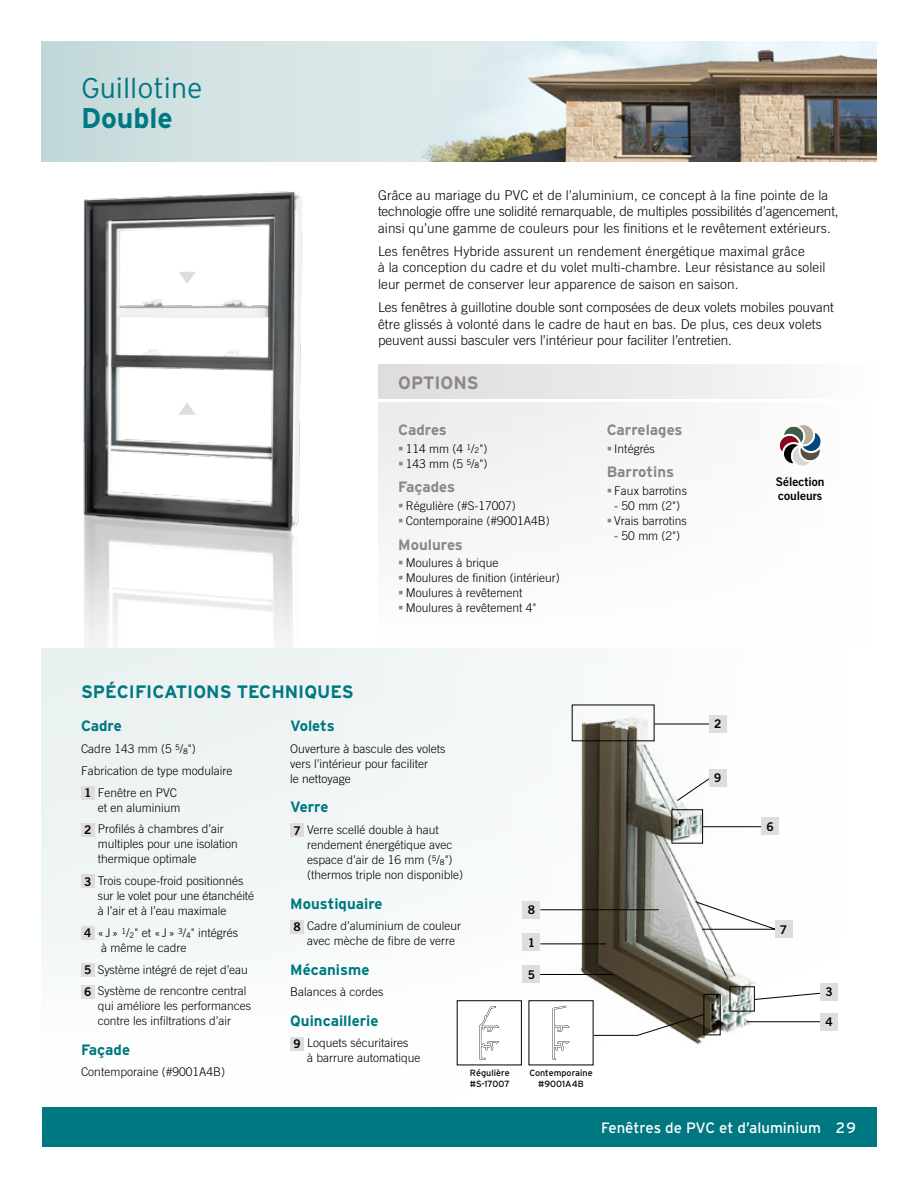
<style>
.page{position:relative;width:918px;height:1188px;background:#fff}
.page>*{position:absolute;margin:0;border:0;box-sizing:border-box;transform-origin:0 0}
.Titre_-_Fiche_Produi{font:300 28.5px/30px "Interstate";color:#007881}
.t1{font:700 18px "Interstate";color:#007881}
.Titre__Options{font:700 18px "Interstate";color:#8b8887}
.Items__Spéc__tech{font:700 15px "Interstate";color:#007881}
.Items__Options{font:700 15px "Interstate";color:#8b8887}
.t2{font:15px "Interstate";color:#fff}
.Texte_Courant{font:300 13.5px/16.5px "Trade Gothic";letter-spacing:.01em;color:#000}
.Texte__Spéc__tech{font:300 12px/15px "Trade Gothic";color:#000}
.Texte__Spéc__tech-2{font:12px/13.5px "Trade Gothic Bold Two";color:#000}
.t3{font:9px/10.5px "Interstate";color:#000;text-align:center}
.s1{font-weight:700}
.s2{font-weight:400;font-size:7.8px}
</style>
<div class="page">
<div style="left:42px;top:648px;width:834px;height:500px;background:#f7fafa"></div>
<svg style="left:42px;top:42px;width:364px;height:120px;background:#d1e1e1"></svg>
<div style="left:42px;top:1107px;width:834px;height:39px;background:#007881"></div>
<div style="left:378px;top:403px;width:498px;height:245px;background:#fafafa"></div>
<div style="left:378px;top:364px;width:498px;height:34px;background:linear-gradient(to right,#dddbda,#fbfbfb)"></div>
<div style="left:81px;top:786px;width:13px;height:14px;background:#dfdddc"></div>
<div style="left:81px;top:823px;width:13px;height:13px;background:#dfdddc"></div>
<div style="left:81px;top:875px;width:13px;height:13px;background:#dfdddc"></div>
<div style="left:81px;top:926px;width:13px;height:14px;background:#dfdddc"></div>
<div style="left:81px;top:963px;width:13px;height:14px;background:#dfdddc"></div>
<div style="left:81px;top:985px;width:13px;height:13px;background:#dfdddc"></div>
<div style="left:290px;top:824px;width:14px;height:13px;background:#dfdddc"></div>
<div style="left:290px;top:920px;width:14px;height:13px;background:#dfdddc"></div>
<div style="left:290px;top:1037px;width:14px;height:13px;background:#dfdddc"></div>
<img style="left:557px;top:705px;width:219px;height:339px">
<hr style="left:654px;top:724px;width:56px;height:1px;background:#000">
<svg style="left:695px;top:901px;width:85px;height:29px"></svg>
<hr style="left:538px;top:974px;width:75px;height:1px;background:#000">
<div style="left:523px;top:933px;width:17px;height:18px;background:#dfdddc"></div>
<div style="left:709px;top:715px;width:17px;height:18px;background:#dfdddc"></div>
<div style="left:523px;top:965px;width:17px;height:18px;background:#dfdddc"></div>
<div style="left:775px;top:921px;width:17px;height:17px;background:#dfdddc"></div>
<div style="left:672px;top:809px;width:31px;height:35px;border:1px solid #000"></div>
<hr style="left:747px;top:1021px;width:78px;height:1px;background:#000">
<div style="left:820px;top:1013px;width:18px;height:18px;background:#dfdddc"></div>
<hr style="left:540px;top:909px;width:119px;height:1px;background:#000">
<hr style="left:540px;top:944px;width:66px;height:1px;background:#000">
<div style="left:523px;top:901px;width:17px;height:18px;background:#dfdddc"></div>
<svg style="left:755px;top:992px;width:65px;height:8px"></svg>
<div style="left:820px;top:983px;width:18px;height:18px;background:#dfdddc"></div>
<div style="left:730px;top:986px;width:25px;height:25px;border:1px solid #000"></div>
<svg style="left:676px;top:777px;width:35px;height:25px"></svg>
<div style="left:709px;top:769px;width:17px;height:18px;background:#dfdddc"></div>
<hr style="left:703px;top:826px;width:65px;height:1px;background:#000">
<div style="left:761px;top:818px;width:18px;height:17px;background:#dfdddc"></div>
<div style="left:704px;top:994px;width:17px;height:41px;border:1px solid #000"></div>
<svg style="left:594px;top:1014px;width:110px;height:22px"></svg>
<img style="left:83px;top:191px;width:220px;height:457px">
<svg style="left:178px;top:402px;width:18px;height:13px"></svg>
<svg style="left:178px;top:272px;width:18px;height:12px"></svg>
<div style="left:457px;top:1001px;width:64px;height:64px;background:#fff"></div>
<svg style="left:479px;top:1006px;width:20px;height:54px"></svg>
<div style="left:457px;top:1000px;width:65px;height:65px;border:1px solid #000"></div>
<div style="left:529px;top:1001px;width:64px;height:64px;background:#fff"></div>
<svg style="left:553px;top:1006px;width:16px;height:54px"></svg>
<svg style="left:779px;top:425px;width:42px;height:41px"></svg>
<img style="left:406px;top:42px;width:470px;height:120px">
<svg style="left:399px;top:447px;width:4px;height:3px"></svg>
<svg style="left:399px;top:462px;width:4px;height:3px"></svg>
<p class="Titre_-_Fiche_Produi" style="left:81px;top:73px;width:123px">Guillotine<br><span class="s1">Double</span></p>
<p class="Texte_Courant" style="left:378px;top:186px;width:462px">Grâce au mariage du PVC et de l’aluminium, ce concept à la fine pointe de la technologie offre une solidité remarquable, de multiples possibilités d’agencement, ainsi qu’une gamme de couleurs pour les finitions et le revêtement extérieurs.</p>
<p class="Texte_Courant" style="left:378px;top:243px;width:449px">Les fenêtres Hybride assurent un rendement énergétique maximal grâce<br>à la conception du cadre et du volet multi-chambre. Leur résistance au soleil leur permet de conserver leur apparence de saison en saison.</p>
<p class="Texte_Courant" style="left:378px;top:299px;width:458px">Les fenêtres à guillotine double sont composées de deux volets mobiles pouvant être glissés à volonté dans le cadre de haut en bas. De plus, ces deux volets peuvent aussi basculer vers l’intérieur pour faciliter l’entretien.</p>
<p class="Titre__Options" style="left:398px;top:372px;width:82px">OPTIONS</p>
<p class="Items__Options" style="left:398px;top:422px;width:50px">Cadres</p>
<p class="Texte__Spéc__tech" style="left:406px;top:441px;width:83px">114 mm (4 <sup>1</sup>/<span class="s2">2</span>")</p>
<p class="Texte__Spéc__tech" style="left:406px;top:456px;width:83px">143 mm (5 <sup>5</sup>/<span class="s2">8</span>")</p>
<p class="Items__Options" style="left:398px;top:479px;width:59px">Façades</p>
<p class="Texte__Spéc__tech" style="left:406px;top:498px;width:112px">Régulière (#S-17007)</p>
<p class="Texte__Spéc__tech" style="left:406px;top:513px;width:146px">Contemporaine (#9001A4B)</p>
<p class="Items__Options" style="left:398px;top:536px;width:66px">Moulures</p>
<p class="Texte__Spéc__tech" style="left:406px;top:555px;width:94px">Moulures à brique</p>
<p class="Texte__Spéc__tech" style="left:406px;top:570px;width:156px">Moulures de finition (intérieur)</p>
<p class="Texte__Spéc__tech" style="left:406px;top:585px;width:118px">Moulures à revêtement</p>
<p class="Texte__Spéc__tech" style="left:406px;top:600px;width:132px">Moulures à revêtement 4"</p>
<p class="Items__Options" style="left:607px;top:422px;width:77px">Carrelages</p>
<p class="Texte__Spéc__tech" style="left:614px;top:441px;width:42px">Intégrés</p>
<p class="Items__Options" style="left:607px;top:464px;width:69px">Barrotins</p>
<p class="Texte__Spéc__tech" style="left:614px;top:483px;width:74px">Faux barrotins</p>
<p class="Texte__Spéc__tech" style="left:614px;top:498px;width:67px">- 50 mm (2")</p>
<p class="Texte__Spéc__tech" style="left:614px;top:513px;width:74px">Vrais barrotins</p>
<p class="Texte__Spéc__tech" style="left:614px;top:528px;width:67px">- 50 mm (2")</p>
<p class="Texte__Spéc__tech-2" style="left:776px;top:475px;width:50px">Sélection couleurs</p>
<h2 class="t1" style="left:81px;top:681px;width:274px">SPÉCIFICATIONS TECHNIQUES</h2>
<p class="Items__Spéc__tech" style="left:81px;top:718px;width:42px">Cadre</p>
<p class="Texte__Spéc__tech" style="left:81px;top:741px;width:116px">Cadre 143 mm (5 <sup>5</sup>/<span class="s2">8</span>")</p>
<p class="Texte__Spéc__tech" style="left:81px;top:763px;width:153px">Fabrication de type modulaire</p>
<p class="Texte__Spéc__tech-2" style="left:84px;top:786px;width:9px">1</p>
<p class="Texte__Spéc__tech" style="left:98px;top:785px;width:84px">Fenêtre en PVC et en aluminium</p>
<p class="Texte__Spéc__tech-2" style="left:84px;top:823px;width:9px">2</p>
<p class="Texte__Spéc__tech" style="left:98px;top:821px;width:142px">Profilés à chambres d’air multiples pour une isolation thermique optimale</p>
<p class="Texte__Spéc__tech-2" style="left:84px;top:874px;width:9px">3</p>
<p class="Texte__Spéc__tech" style="left:98px;top:873px;width:158px">Trois coupe-froid positionnés sur le volet pour une étanchéité à l’air et à l’eau maximale</p>
<p class="Texte__Spéc__tech-2" style="left:84px;top:926px;width:9px">4</p>
<p class="Texte__Spéc__tech" style="left:98px;top:925px;width:142px">«J » <sup>1</sup>/<span class="s2">2</span>" et «J » <sup>3</sup>/<span class="s2">4</span>" intégrés à même le cadre</p>
<p class="Texte__Spéc__tech-2" style="left:84px;top:963px;width:9px">5</p>
<p class="Texte__Spéc__tech" style="left:98px;top:962px;width:151px">Système intégré de rejet d’eau</p>
<p class="Texte__Spéc__tech-2" style="left:84px;top:985px;width:9px">6</p>
<p class="Texte__Spéc__tech" style="left:98px;top:983px;width:155px">Système de rencontre central qui améliore les performances contre les infiltrations d’air</p>
<p class="Items__Spéc__tech" style="left:81px;top:1041px;width:51px">Façade</p>
<p class="Texte__Spéc__tech" style="left:81px;top:1065px;width:146px">Contemporaine (#9001A4B)</p>
<p class="Items__Spéc__tech" style="left:290px;top:718px;width:46px">Volets</p>
<p class="Texte__Spéc__tech" style="left:290px;top:741px;width:157px">Ouverture à bascule des volets vers l’intérieur pour faciliter<br>le nettoyage</p>
<p class="Items__Spéc__tech" style="left:290px;top:799px;width:40px">Verre</p>
<p class="Texte__Spéc__tech-2" style="left:293px;top:824px;width:9px">7</p>
<p class="Texte__Spéc__tech" style="left:307px;top:822px;width:158px">Verre scellé double à haut rendement énergétique avec espace d’air de 16 mm (<sup>5</sup>/<span class="s2">8</span>") (thermos triple non disponible)</p>
<p class="Items__Spéc__tech" style="left:290px;top:895px;width:94px">Moustiquaire</p>
<p class="Texte__Spéc__tech-2" style="left:293px;top:920px;width:9px">8</p>
<p class="Texte__Spéc__tech" style="left:307px;top:918px;width:156px">Cadre d’aluminium de couleur avec mèche de fibre de verre</p>
<p class="Items__Spéc__tech" style="left:290px;top:961px;width:81px">Mécanisme</p>
<p class="Texte__Spéc__tech" style="left:290px;top:984px;width:95px">Balances à cordes</p>
<p class="Items__Spéc__tech" style="left:290px;top:1012px;width:90px">Quincaillerie</p>
<p class="Texte__Spéc__tech-2" style="left:293px;top:1037px;width:9px">9</p>
<p class="Texte__Spéc__tech" style="left:307px;top:1036px;width:115px">Loquets sécuritaires<br>à barrure automatique</p>
<p class="t3" style="left:470px;top:1068px;width:41px;text-align:left">Régulière #S-17007</p>
<p class="Texte__Spéc__tech-2" style="left:714px;top:717px;width:9px">2</p>
<p class="Texte__Spéc__tech-2" style="left:714px;top:771px;width:9px">9</p>
<p class="Texte__Spéc__tech-2" style="left:766px;top:820px;width:9px">6</p>
<p class="Texte__Spéc__tech-2" style="left:528px;top:903px;width:9px">8</p>
<p class="Texte__Spéc__tech-2" style="left:528px;top:935px;width:9px">1</p>
<p class="Texte__Spéc__tech-2" style="left:528px;top:967px;width:9px">5</p>
<p class="Texte__Spéc__tech-2" style="left:780px;top:923px;width:9px">7</p>
<p class="Texte__Spéc__tech-2" style="left:826px;top:985px;width:9px">3</p>
<p class="Texte__Spéc__tech-2" style="left:826px;top:1015px;width:9px">4</p>
<p class="t3" style="left:529px;top:1068px;width:65px">Contemporaine #9001A4B</p>
<p class="t2" style="left:601px;top:1119px;width:256px">Fenêtres de PVC et d’aluminium 29</p>
</div>
